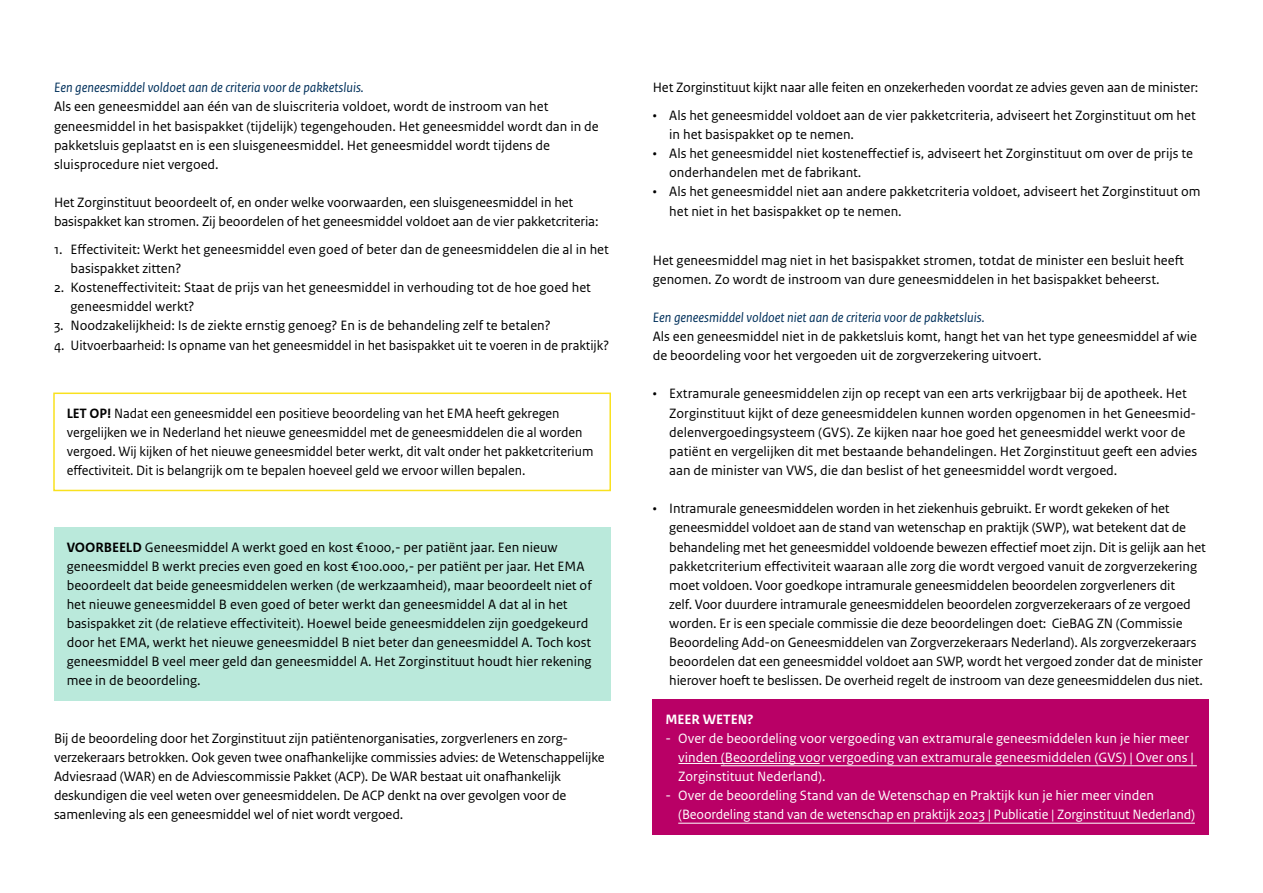
<style>
.page{position:relative;width:1263px;height:893px;background:#fff}
.page>*{position:absolute;margin:0;border:0;box-sizing:border-box;transform-origin:0 0}
._10_RO_Kadertekst_Sans{font:14.25px/19.2px "Rijksoverheid Sans Text";color:#000}
._10_RO_Broodtekst_Sans{font:14.25px/19.2px "Rijksoverheid Sans Text";letter-spacing:-.01em;color:#000}
._10_RO_Kadertekst_Sans_donkerblauw{font:14.25px/19.2px "Rijksoverheid Sans Text";color:#fff}
._10_RO_Kadertekst_Sans_Geel{font:14.25px/19.2px "Rijksoverheid Sans Text";letter-spacing:-.005em;color:#000}
._07_RO_Subalineakop_Sans{font:italic 14.25px "Rijksoverheid Sans Text";color:#00305b}
._10_RO_Kadertekst_Sans_donkerblauw-2{font:700 14.25px "Rijksoverheid Sans Text";color:#fff}
.s1{font-weight:700}
</style>
<div class="page">
<div style="left:53px;top:393px;width:558px;height:98px;border:2px solid #f9e11e"></div>
<div style="left:54px;top:527px;width:556px;height:174px;background:#bae9db"></div>
<div style="left:653px;top:699px;width:556px;height:40px;background:#b90066"></div>
<div style="left:653px;top:719px;width:556px;height:78px;background:#b90066"></div>
<hr style="left:721px;top:765px;width:476px;height:1px;background:#fff">
<div style="left:653px;top:776px;width:556px;height:59px;background:#b90066"></div>
<hr style="left:678px;top:823px;width:517px;height:1px;background:#fff">
<hr style="left:678px;top:763px;width:142px;height:1px;background:#fff">
<p class="_07_RO_Subalineakop_Sans" style="left:54px;top:80px;width:311px">Een geneesmiddel voldoet aan de criteria voor de pakketsluis.</p>
<p class="_10_RO_Broodtekst_Sans" style="left:54px;top:97px;width:546px">Als een geneesmiddel aan één van de sluiscriteria voldoet, wordt de instroom van het geneesmiddel in het basispakket (tijdelijk) tegengehouden. Het geneesmiddel wordt dan in de pakketsluis geplaatst en is een sluisgeneesmiddel. Het geneesmiddel wordt tijdens de sluisprocedure niet vergoed.</p>
<p class="_10_RO_Broodtekst_Sans" style="left:54px;top:193px;width:546px">Het Zorginstituut beoordeelt of, en onder welke voorwaarden, een sluisgeneesmiddel in het basispakket kan stromen. Zij beoordelen of het geneesmiddel voldoet aan de vier pakketcriteria:</p>
<p class="_10_RO_Kadertekst_Sans" style="left:70px;top:240px;width:540px;text-indent:-16px">1. Effectiviteit: Werkt het geneesmiddel even goed of beter dan de geneesmiddelen die al in het basispakket zitten?</p>
<p class="_10_RO_Kadertekst_Sans" style="left:70px;top:278px;width:522px;text-indent:-16px">2. Kosteneffectiviteit: Staat de prijs van het geneesmiddel in verhouding tot de hoe goed het geneesmiddel werkt?</p>
<p class="_10_RO_Kadertekst_Sans" style="left:54px;top:316px;width:498px">3. Noodzakelijkheid: Is de ziekte ernstig genoeg? En is de behandeling zelf te betalen?</p>
<p class="_10_RO_Kadertekst_Sans" style="left:54px;top:335px;width:557px">4. Uitvoerbaarheid: Is opname van het geneesmiddel in het basispakket uit te voeren in de praktijk?</p>
<p class="_10_RO_Kadertekst_Sans_Geel" style="left:67px;top:404px;width:528px"><span class="s1">LET OP!</span> Nadat een geneesmiddel een positieve beoordeling van het EMA heeft gekregen vergelijken we in Nederland het nieuwe geneesmiddel met de geneesmiddelen die al worden vergoed. Wij kijken of het nieuwe geneesmiddel beter werkt, dit valt onder het pakketcriterium effectiviteit. Dit is belangrijk om te bepalen hoeveel geld we ervoor willen bepalen.</p>
<p class="_10_RO_Kadertekst_Sans" style="left:67px;top:537px;width:526px"><span class="s1">VOORBEELD</span> Geneesmiddel A werkt goed en kost €1000,- per patiënt jaar. Een nieuw geneesmiddel B werkt precies even goed en kost €100.000,- per patiënt per jaar. Het EMA beoordeelt dat beide geneesmiddelen werken (de werkzaamheid), maar beoordeelt niet of het nieuwe geneesmiddel B even goed of beter werkt dan geneesmiddel A dat al in het basispakket zit (de relatieve effectiviteit). Hoewel beide geneesmiddelen zijn goedgekeurd door het EMA, werkt het nieuwe geneesmiddel B niet beter dan geneesmiddel A. Toch kost geneesmiddel B veel meer geld dan geneesmiddel A. Het Zorginstituut houdt hier rekening mee in de beoordeling.</p>
<p class="_10_RO_Broodtekst_Sans" style="left:54px;top:729px;width:552px">Bij de beoordeling door het Zorginstituut zijn patiëntenorganisaties, zorgverleners en zorg&shy;verzekeraars betrokken. Ook geven twee onafhankelijke commissies advies: de Wetenschappelijke Adviesraad (WAR) en de Adviescommissie Pakket (ACP). De WAR bestaat uit onafhankelijk deskundigen die veel weten over geneesmiddelen. De ACP denkt na over gevolgen voor de samenleving als een geneesmiddel wel of niet wordt vergoed.</p>
<p class="_10_RO_Broodtekst_Sans" style="left:653px;top:78px;width:547px">Het Zorginstituut kijkt naar alle feiten en onzekerheden voordat ze advies geven aan de minister:</p>
<p class="_10_RO_Kadertekst_Sans" style="left:669px;top:106px;width:528px;text-indent:-17px">• Als het geneesmiddel voldoet aan de vier pakketcriteria, adviseert het Zorginstituut om het in het basispakket op te nemen.</p>
<p class="_10_RO_Kadertekst_Sans" style="left:669px;top:144px;width:525px;text-indent:-17px">• Als het geneesmiddel niet kosteneffectief is, adviseert het Zorginstituut om over de prijs te onderhandelen met de fabrikant.</p>
<p class="_10_RO_Kadertekst_Sans" style="left:669px;top:182px;width:533px;text-indent:-17px">• Als het geneesmiddel niet aan andere pakketcriteria voldoet, adviseert het Zorginstituut om het niet in het basispakket op te nemen.</p>
<p class="_10_RO_Broodtekst_Sans" style="left:653px;top:250px;width:533px">Het geneesmiddel mag niet in het basispakket stromen, totdat de minister een besluit heeft genomen. Zo wordt de instroom van dure geneesmiddelen in het basispakket beheerst.</p>
<p class="_07_RO_Subalineakop_Sans" style="left:653px;top:309px;width:333px">Een geneesmiddel voldoet niet aan de criteria voor de pakketsluis.</p>
<p class="_10_RO_Broodtekst_Sans" style="left:653px;top:327px;width:546px">Als een geneesmiddel niet in de pakketsluis komt, hangt het van het type geneesmiddel af wie de beoordeling voor het vergoeden uit de zorgverzekering uitvoert.</p>
<p class="_10_RO_Kadertekst_Sans" style="left:669px;top:384px;width:529px;text-indent:-17px">• Extramurale geneesmiddelen zijn op recept van een arts verkrijgbaar bij de apotheek. Het Zorginstituut kijkt of deze geneesmiddelen kunnen worden opgenomen in het Geneesmid&shy;delenvergoedingsysteem (GVS). Ze kijken naar hoe goed het geneesmiddel werkt voor de patiënt en vergelijken dit met bestaande behandelingen. Het Zorginstituut geeft een advies aan de minister van VWS, die dan beslist of het geneesmiddel wordt vergoed.</p>
<p class="_10_RO_Kadertekst_Sans" style="left:669px;top:499px;width:538px;text-indent:-17px">• Intramurale geneesmiddelen worden in het ziekenhuis gebruikt. Er wordt gekeken of het geneesmiddel voldoet aan de stand van wetenschap en praktijk (SWP), wat betekent dat de behandeling met het geneesmiddel voldoende bewezen effectief moet zijn. Dit is gelijk aan het pakketcriterium effectiviteit waaraan alle zorg die wordt vergoed vanuit de zorgverzekering moet voldoen. Voor goedkope intramurale geneesmiddelen beoordelen zorgverleners dit<br>zelf. Voor duurdere intramurale geneesmiddelen beoordelen zorgverzekeraars of ze vergoed worden. Er is een speciale commissie die deze beoordelingen doet: CieBAG ZN (Commissie Beoordeling Add-on Geneesmiddelen van Zorgverzekeraars Nederland). Als zorgverzekeraars beoordelen dat een geneesmiddel voldoet aan SWP, wordt het vergoed zonder dat de minister hierover hoeft te beslissen. De overheid regelt de instroom van deze geneesmiddelen dus niet.</p>
<p class="_10_RO_Kadertekst_Sans_donkerblauw-2" style="left:665px;top:711px;width:90px">MEER WETEN?</p>
<p class="_10_RO_Kadertekst_Sans_donkerblauw" style="left:678px;top:729px;width:517px;text-indent:-13px">- Over de beoordeling voor vergoeding van extramurale geneesmiddelen kun je hier meer vinden (Beoordeling voor vergoeding van extramurale geneesmiddelen (GVS) | Over ons |<br>Zorginstituut Nederland).</p>
<p class="_10_RO_Kadertekst_Sans_donkerblauw" style="left:678px;top:786px;width:518px;text-indent:-13px">- Over de beoordeling Stand van de Wetenschap en Praktijk kun je hier meer vinden (Beoordeling stand van de wetenschap en praktijk 2023 | Publicatie | Zorginstituut Nederland)</p>
</div>
